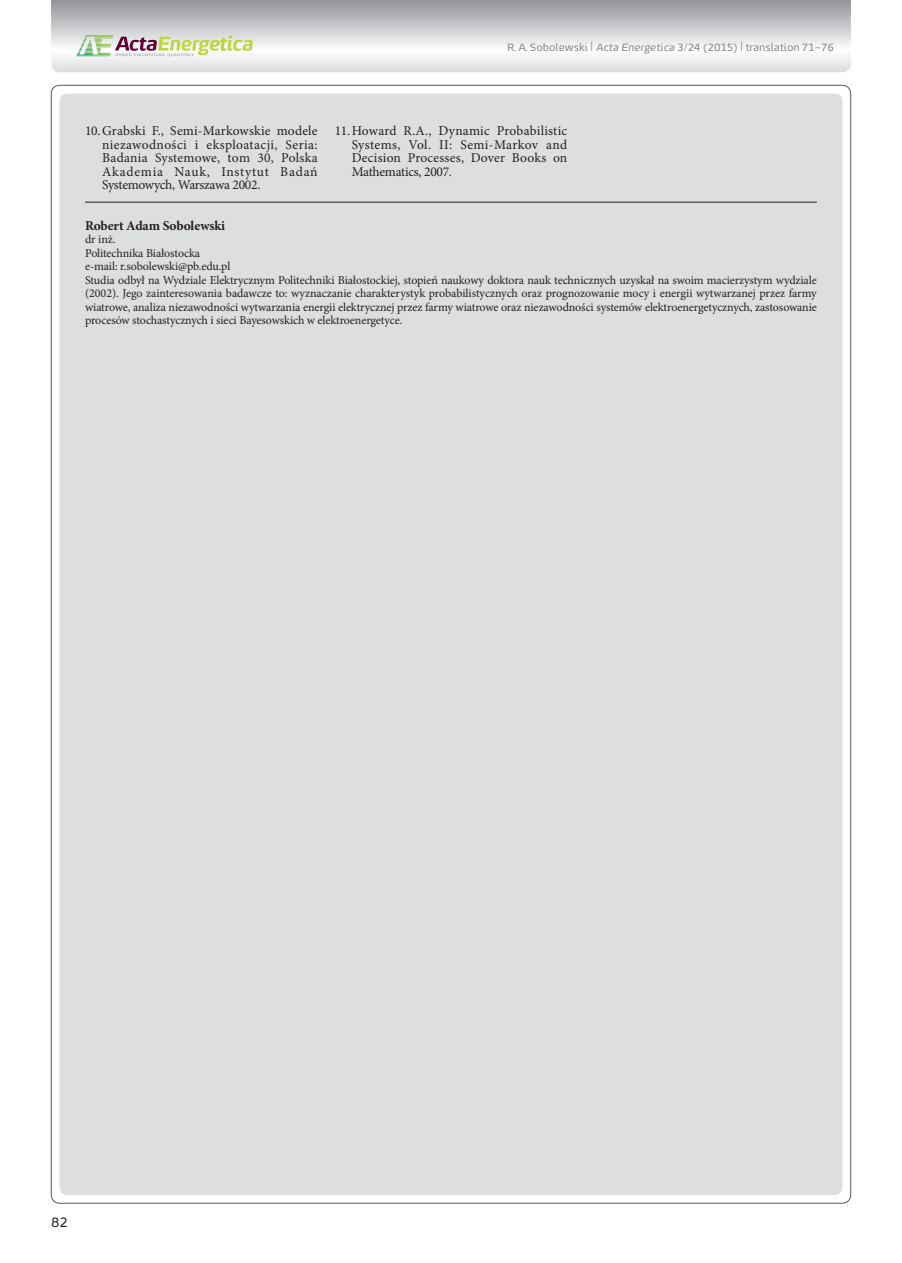
<style>
.page{position:relative;width:902px;height:1263px;background:#fff}
.page>*{position:absolute;margin:0;border:0;box-sizing:border-box;transform-origin:0 0}
.t1{font:13.5px/13.5px "Minion Pro";letter-spacing:.01em;color:#231f20;text-align:justify}
.t2{font:700 13.5px "Minion Pro";letter-spacing:-.015em;color:#231f20}
.t3{font:13.5px "Energa";color:#231f20}
.t4{font:12px/13.5px "Minion Pro";letter-spacing:-.01em;color:#231f20}
.t5{font:10.5px "Energa";letter-spacing:-.01em;color:#808285}
.s1{font-size:13.5px}
.s2{font-style:italic}
</style>
<div class="page">
<div style="left:60px;top:94px;width:782px;height:1101px;background:#dddee0;border-radius:8px"></div>
<svg style="left:51px;top:0;width:799px;height:72px"></svg>
<svg style="left:76px;top:35px;width:177px;height:21px"></svg>
<hr style="left:85px;top:202px;width:731px;height:1px;background:#231f20">
<p class="t5" style="left:507px;top:41px;width:328px">R. A. Sobolewski <span class="s1">|</span> <span class="s2">Acta Energetica</span> 3/24 (2015) <span class="s1">|</span> translation 71–76</p>
<p class="t1" style="left:102px;top:124px;width:217px;text-indent:-17px">10.Grabski F., Semi-Markowskie modele niezawodności i eksploatacji, Seria:<br>Badania Systemowe, tom 30, Polska Akademia Nauk, Instytut Badań Systemowych, Warszawa 2002.</p>
<p class="t1" style="left:352px;top:124px;width:217px;text-indent:-17px">11.Howard R.A., Dynamic Probabilistic Systems, Vol. II: Semi-Markov and Decision Processes, Dover Books on Mathematics, 2007.</p>
<p class="t2" style="left:85px;top:216px;width:142px">Robert Adam Sobolewski</p>
<p class="t4" style="left:85px;top:232px;width:733px">dr inż.<br>Politechnika Białostocka<br>e-mail: r.sobolewski@pb.edu.pl<br>Studia odbył na Wydziale Elektrycznym Politechniki Białostockiej, stopień naukowy doktora nauk technicznych uzyskał na swoim macierzystym wydziale (2002). Jego zainteresowania badawcze to: wyznaczanie charakterystyk probabilistycznych oraz prognozowanie mocy i energii wytwarzanej przez farmy wiatrowe, analiza niezawodności wytwarzania energii elektrycznej przez farmy wiatrowe oraz niezawodności systemów elektroenergetycznych, zastosowanie procesów stochastycznych i sieci Bayesowskich w elektroenergetyce.</p>
<p class="t3" style="left:51px;top:1213px;width:18px">82</p>
</div>
